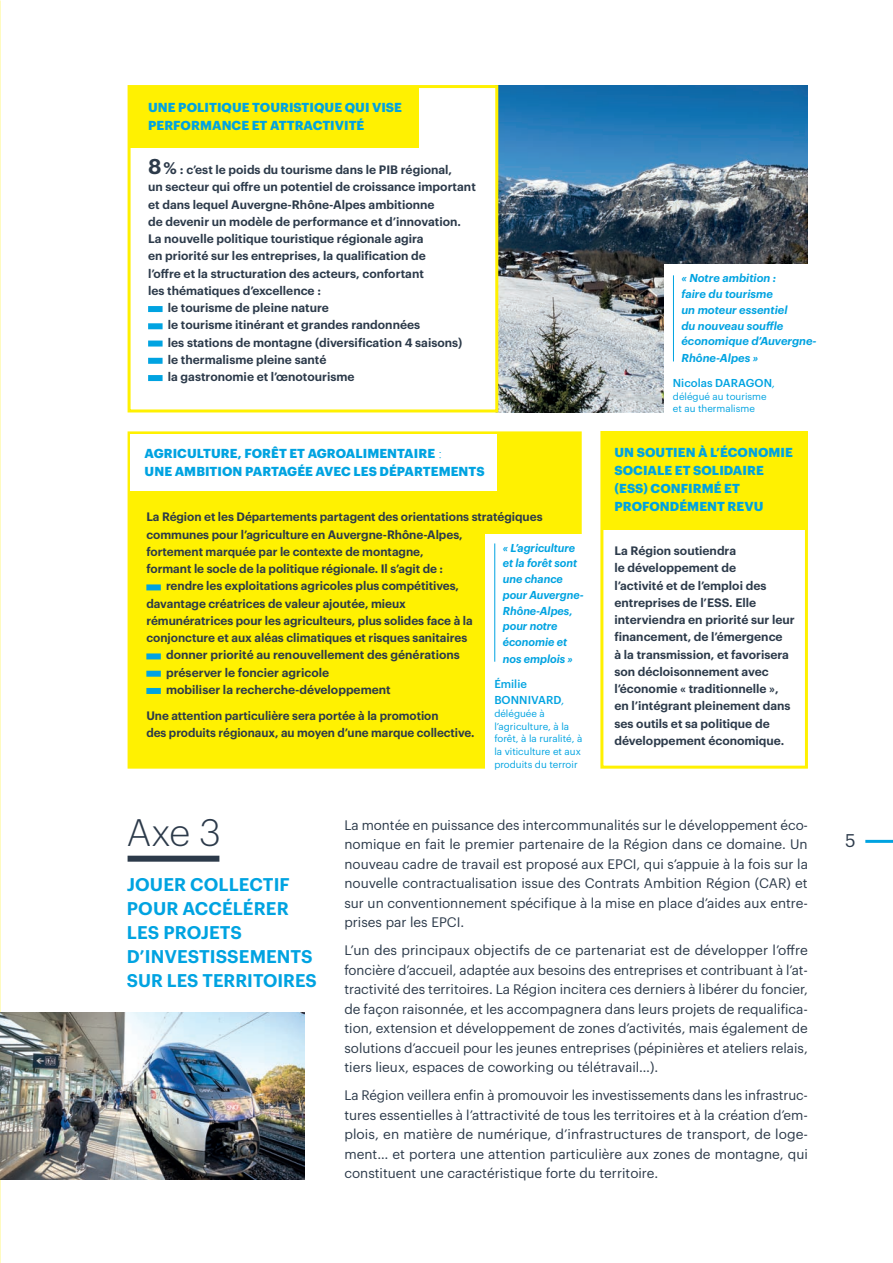
<style>
.page{position:relative;width:893px;height:1263px;background:#fff}
.page>*{position:absolute;margin:0;border:0;box-sizing:border-box;transform-origin:0 0}
.t1{font:300 37.5px "Graphik";color:#2c3a4a}
.t2{font:600 18px/24px "Graphik";letter-spacing:.005em;color:#00a3e1}
.t3{font:18px "Graphik";color:#2c3a4a}
.t4{font:13.5px/19.5px "Graphik";color:#2c3a4a;text-align:justify}
.t5{font:700 12.75px/18px "Graphik";letter-spacing:.005em;color:#00a3e1}
.t6{font:600 12px/17.2px "Graphik";color:#2c3a4a}
.t7{font:italic 600 11.25px/15.9px "Graphik";letter-spacing:-.005em;color:#00a3e1}
.t8{font:500 11.25px/16.5px "Graphik";color:#00a3e1}
.t9{font:9.75px/12.8px "Graphik";color:#00a3e1}
.s1{font-size:21px}
.s2{font-size:16.5px}
.s3{font-size:12.75px}
.s4{font-family:"Times New Roman";font-weight:400}
.s5{font-weight:400;font-style:italic}
</style>
<div class="page">
<hr style="left:865px;top:840px;width:28px;height:3px;background:#00a3e1">
<div style="left:128px;top:431px;width:454px;height:338px;background:#fff101;border:3px solid #fff101"></div>
<div style="left:486px;top:534px;width:106px;height:242px;background:#fff"></div>
<img style="left:498px;top:85px;width:310px;height:327px">
<div style="left:128px;top:85px;width:370px;height:327px;background:#fff;border:3px solid #fff101"></div>
<div style="left:602px;top:432px;width:206px;height:97px;background:#fff101"></div>
<div style="left:129px;top:86px;width:290px;height:62px;background:#fff101"></div>
<div style="left:600px;top:431px;width:208px;height:338px;border:3px solid #fff101"></div>
<div style="left:148px;top:306px;width:15px;height:6px;background:#00a3e1"></div>
<div style="left:148px;top:323px;width:15px;height:6px;background:#00a3e1"></div>
<div style="left:148px;top:341px;width:15px;height:6px;background:#00a3e1"></div>
<div style="left:148px;top:358px;width:15px;height:6px;background:#00a3e1"></div>
<div style="left:148px;top:375px;width:15px;height:6px;background:#00a3e1"></div>
<div style="left:128px;top:856px;width:91px;height:6px;background:#2c3a4a"></div>
<div style="left:131px;top:434px;width:366px;height:57px;background:#fff"></div>
<div style="left:146px;top:584px;width:15px;height:6px;background:#00a3e1"></div>
<div style="left:146px;top:653px;width:15px;height:6px;background:#00a3e1"></div>
<div style="left:146px;top:671px;width:15px;height:6px;background:#00a3e1"></div>
<div style="left:146px;top:688px;width:15px;height:6px;background:#00a3e1"></div>
<div style="left:664px;top:265px;width:170px;height:156px;background:#fff"></div>
<hr style="left:673px;top:275px;width:1px;height:86px;background:#00a3e1">
<hr style="left:494px;top:543px;width:1px;height:119px;background:#00a3e1">
<img style="left:0;top:1013px;width:304px;height:166px">
<p class="t5" style="left:148px;top:97px;width:255px">UNE POLITIQUE TOURISTIQUE QUI VISE<br>PERFORMANCE ET ATTRACTIVITÉ</p>
<p class="t6" style="left:148px;top:160px;width:306px"><span class="s1">8</span> <span class="s2">%</span> <span class="s3">:</span> c’est le poids du tourisme dans le PIB régional,</p>
<p class="t6" style="left:148px;top:177px;width:329px">un secteur qui offre un potentiel de croissance important</p>
<p class="t6" style="left:148px;top:194px;width:288px">et dans lequel Auvergne-Rhône-Alpes ambitionne</p>
<p class="t6" style="left:148px;top:212px;width:314px">de devenir un modèle de performance et d’innovation.</p>
<p class="t6" style="left:148px;top:229px;width:277px">La nouvelle politique touristique régionale agira</p>
<p class="t6" style="left:148px;top:246px;width:279px">en priorité sur les entreprises, la qualification de</p>
<p class="t6" style="left:148px;top:263px;width:277px">l’offre et la structuration des acteurs, confortant</p>
<p class="t6" style="left:148px;top:281px;width:174px">les thématiques d’excellence :</p>
<p class="t6" style="left:168px;top:298px;width:163px">le tourisme de pleine nature</p>
<p class="t6" style="left:168px;top:315px;width:254px">le tourisme itinérant et grandes randonnées</p>
<p class="t6" style="left:168px;top:332px;width:296px">les stations de montagne (diversification 4 saisons)</p>
<p class="t6" style="left:168px;top:350px;width:160px">le thermalisme pleine santé</p>
<p class="t6" style="left:168px;top:367px;width:188px">la gastronomie et l’œnotourisme</p>
<p class="t5" style="left:145px;top:443px;width:341px">AGRICULTURE, FORÊT ET AGROALIMENTAIRE <span class="s4">:<br></span>UNE AMBITION PARTAGÉE AVEC LES DÉPARTEMENTS</p>
<p class="t6" style="left:146px;top:507px;width:398px">La Région et les Départements partagent des orientations stratégiques</p>
<p class="t6" style="left:146px;top:525px;width:318px">communes pour l’agriculture en Auvergne-Rhône-Alpes,</p>
<p class="t6" style="left:146px;top:542px;width:279px">fortement marquée par le contexte de montagne,</p>
<p class="t6" style="left:146px;top:559px;width:298px">formant le socle de la politique régionale. Il s’agit de :</p>
<p class="t6" style="left:166px;top:576px;width:295px">rendre les exploitations agricoles plus compétitives,</p>
<p class="t6" style="left:146px;top:594px;width:261px">davantage créatrices de valeur ajoutée, mieux</p>
<p class="t6" style="left:146px;top:611px;width:328px">rémunératrices pour les agriculteurs, plus solides face à la</p>
<p class="t6" style="left:146px;top:628px;width:322px">conjoncture et aux aléas climatiques et risques sanitaires</p>
<p class="t6" style="left:166px;top:645px;width:295px">donner priorité au renouvellement des générations</p>
<p class="t6" style="left:166px;top:663px;width:165px">préserver le foncier agricole</p>
<p class="t6" style="left:166px;top:680px;width:226px">mobiliser la recherche-développement</p>
<p class="t6" style="left:146px;top:706px;width:330px">Une attention particulière sera portée à la promotion<br>des produits régionaux, au moyen d’une marque collective.</p>
<p class="t7" style="left:503px;top:539px;width:82px">« L’agriculture et la forêt sont une chance pour Auvergne-<br>Rhône-Alpes, pour notre économie et nos emplois »</p>
<p class="t8" style="left:494px;top:674px;width:72px">Émilie<br>BONNIVARD<span class="s5">,</span></p>
<p class="t9" style="left:494px;top:706px;width:89px">déléguée à l’agriculture, à la forêt, à la ruralité, à la viticulture et aux produits du terroir</p>
<p class="t7" style="left:681px;top:269px;width:137px">« Notre ambition :<br>faire du tourisme<br>un moteur essentiel<br>du nouveau souffle économique d’Auvergne-<br>Rhône-Alpes »</p>
<p class="t8" style="left:673px;top:374px;width:104px">Nicolas DARAGON<span class="s5">,</span></p>
<p class="t9" style="left:673px;top:389px;width:95px">délégué au tourisme et au thermalisme</p>
<p class="t5" style="left:614px;top:443px;width:180px">UN SOUTIEN À L’ÉCONOMIE<br>SOCIALE ET SOLIDAIRE (ESS) CONFIRMÉ ET<br>PROFONDÉMENT REVU</p>
<p class="t6" style="left:614px;top:541px;width:182px">La Région soutiendra<br>le développement de<br>l’activité et de l’emploi des entreprises de l’ESS. Elle interviendra en priorité sur leur financement, de l’émergence<br>à la transmission, et favorisera son décloisonnement avec l’économie « traditionnelle », en l’intégrant pleinement dans ses outils et sa politique de développement économique.</p>
<h1 class="t1" style="left:127px;top:805px;width:96px">Axe 3</h1>
<h2 class="t2" style="left:127px;top:871px;width:192px">JOUER COLLECTIF<br>POUR ACCÉLÉRER<br>LES PROJETS<br>D’INVESTISSEMENTS<br>SUR LES TERRITOIRES</h2>
<p class="t4" style="left:344px;top:814px;width:465px">La montée en puissance des intercommunalités sur le développement éco&shy;nomique en fait le premier partenaire de la Région dans ce domaine. Un nouveau cadre de travail est proposé aux EPCI, qui s’appuie à la fois sur la nouvelle contractualisation issue des Contrats Ambition Région (CAR) et sur un conventionnement spécifique à la mise en place d’aides aux entre&shy;prises par les EPCI.</p>
<p class="t4" style="left:344px;top:939px;width:465px">L’un des principaux objectifs de ce partenariat est de développer l’offre foncière d’accueil, adaptée aux besoins des entreprises et contribuant à l’at&shy;tractivité des territoires. La Région incitera ces derniers à libérer du foncier, de façon raisonnée, et les accompagnera dans leurs projets de requalifica&shy;tion, extension et développement de zones d’activités, mais également de solutions d’accueil pour les jeunes entreprises (pépinières et ateliers relais, tiers lieux, espaces de coworking ou télétravail…).</p>
<p class="t4" style="left:344px;top:1084px;width:465px">La Région veillera enfin à promouvoir les investissements dans les infrastruc&shy;tures essentielles à l’attractivité de tous les territoires et à la création d’em&shy;plois, en matière de numérique, d’infrastructures de transport, de loge&shy;ment… et portera une attention particulière aux zones de montagne, qui constituent une caractéristique forte du territoire.</p>
<h2 class="t3" style="left:845px;top:827px;width:12px">5</h2>
</div>
